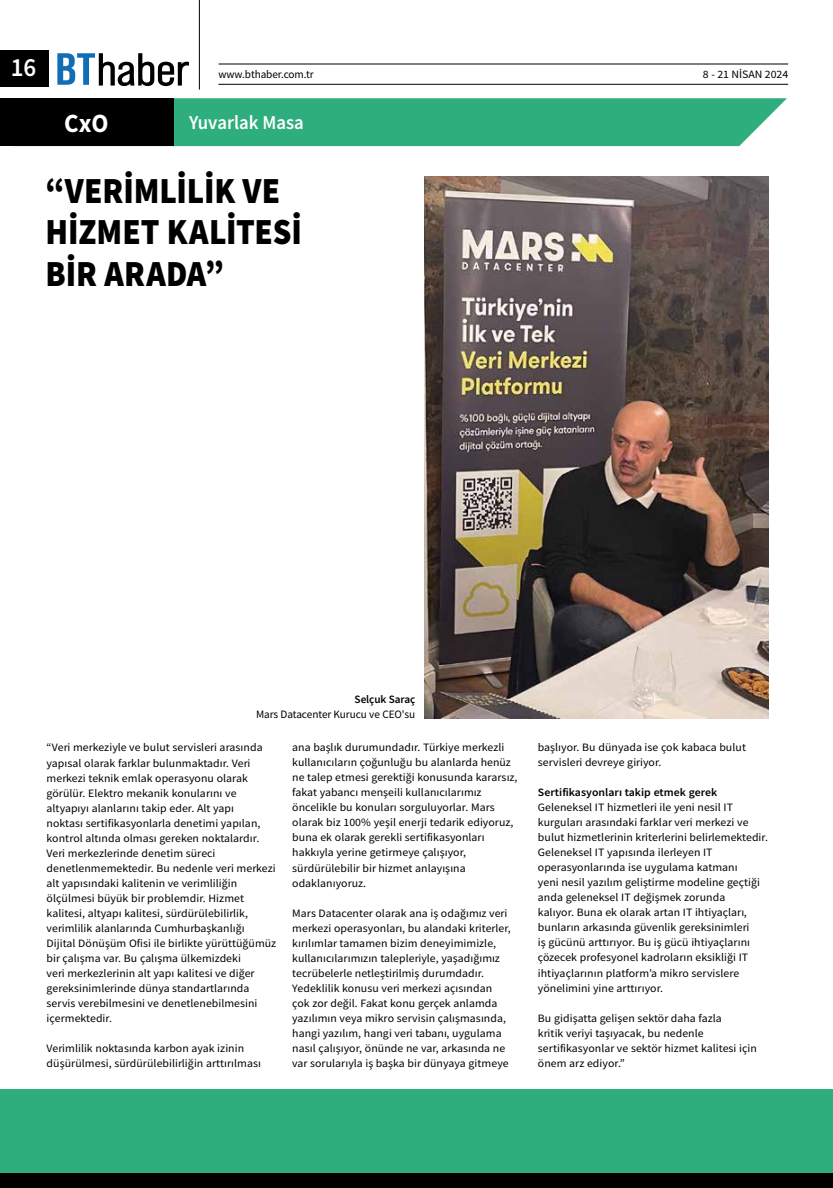
<style>
.page{position:relative;width:833px;height:1188px;background:#fff}
.page>*{position:absolute;margin:0;border:0;box-sizing:border-box;transform-origin:0 0}
.t1{font:36.75px/41.2px "Source Sans Variable";letter-spacing:.07em;color:#000;scale:.9 1}
.t2{font:26.25px "Source Sans Variable";color:#fff;scale:.95 1}
.t3{font:19.75px "Source Sans Variable";letter-spacing:.035em;color:#fff;scale:.95 1}
.t4{font:11.25px/15px "Source Sans Variable";letter-spacing:.025em;color:#000;scale:1.05 1}
.t5{font:11.25px/15px "Source Sans Variable";letter-spacing:.025em;color:#000;text-align:right}
</style>
<div class="page">
<div style="left:0;top:1089px;width:832px;height:98px;background:#2eae7c"></div>
<div style="left:0;top:1172px;width:832px;height:15px;background:#000"></div>
<div style="left:0;top:50px;width:48px;height:37px;background:#000"></div>
<hr style="left:199px;top:0;width:1px;height:90px;background:#000">
<svg style="left:57px;top:53px;width:132px;height:33px"></svg>
<hr style="left:218px;top:84px;width:570px;height:1px;background:#000">
<hr style="left:218px;top:64px;width:570px;height:1px;background:#000">
<div style="left:173px;top:98px;width:614px;height:48px;background:#2eae7c"></div>
<div style="left:0;top:98px;width:173px;height:48px;background:#000"></div>
<img style="left:425px;top:177px;width:343px;height:541px">
<h2 class="t2" style="left:11px;top:51px;width:27px">16</h2>
<p class="t5" style="left:218px;top:67px;width:96px">www.bthaber.com.tr</p>
<p class="t4" style="left:703px;top:67px;width:82px">8 - 21 NİSAN 2024</p>
<h2 class="t2" style="left:64px;top:107px;width:47px">CxO</h2>
<h3 class="t3" style="left:189px;top:111px;width:122px">Yuvarlak Masa</h3>
<h1 class="t1" style="left:45px;top:170px;width:283px">“ VERİMLİLİK VE<br>HİZMET KALİTESİ<br>BİR ARADA”</h1>
<p class="t5" style="left:256px;top:691px;width:161px">Selçuk Saraç<br>Mars Datacenter Kurucu ve CEO'su</p>
<p class="t4" style="left:47px;top:740px;width:220px">“Veri merkeziyle ve bulut servisleri arasında yapısal olarak farklar bulunmaktadır. Veri merkezi teknik emlak operasyonu olarak görülür. Elektro mekanik konularını ve altyapıyı alanlarını takip eder. Alt yapı<br>noktası sertifikasyonlarla denetimi yapılan, kontrol altında olması gereken noktalardır.<br>Veri merkezlerinde denetim süreci denetlenmemektedir. Bu nedenle veri merkezi alt yapısındaki kalitenin ve verimliliğin ölçülmesi büyük bir problemdir. Hizmet kalitesi, altyapı kalitesi, sürdürülebilirlik, verimlilik alanlarında Cumhurbaşkanlığı Dijital Dönüşüm Ofisi ile birlikte yürüttüğümüz bir çalışma var. Bu çalışma ülkemizdeki<br>veri merkezlerinin alt yapı kalitesi ve diğer gereksinimlerinde dünya standartlarında servis verebilmesini ve denetlenebilmesini içermektedir.</p>
<p class="t4" style="left:47px;top:1040px;width:205px">Verimlilik noktasında karbon ayak izinin düşürülmesi, sürdürülebilirliğin arttırılması</p>
<p class="t4" style="left:292px;top:740px;width:215px">ana başlık durumundadır. Türkiye merkezli kullanıcıların çoğunluğu bu alanlarda henüz ne talep etmesi gerektiği konusunda kararsız, fakat yabancı menşeili kullanıcılarımız öncelikle bu konuları sorguluyorlar. Mars olarak biz 100% yeşil enerji tedarik ediyoruz, buna ek olarak gerekli sertifikasyonları hakkıyla yerine getirmeye çalışıyor, sürdürülebilir bir hizmet anlayışına odaklanıyoruz.</p>
<p class="t4" style="left:292px;top:905px;width:209px">Mars Datacenter olarak ana iş odağımız veri merkezi operasyonları, bu alandaki kriterler, kırılımlar tamamen bizim deneyimimizle, kullanıcılarımızın talepleriyle, yaşadığımız tecrübelerle netleştirilmiş durumdadır.<br>Yedeklilik konusu veri merkezi açısından çok zor değil. Fakat konu gerçek anlamda yazılımın veya mikro servisin çalışmasında, hangi yazılım, hangi veri tabanı, uygulama nasıl çalışıyor, önünde ne var, arkasında ne var sorularıyla iş başka bir dünyaya gitmeye</p>
<p class="t4" style="left:538px;top:740px;width:199px">başlıyor. Bu dünyada ise çok kabaca bulut servisleri devreye giriyor.</p>
<p class="t4" style="left:538px;top:785px;width:220px">Sertifikasyonları takip etmek gerek Geleneksel IT hizmetleri ile yeni nesil IT kurguları arasındaki farklar veri merkezi ve bulut hizmetlerinin kriterlerini belirlemektedir.<br>Geleneksel IT yapısında ilerleyen IT operasyonlarında ise uygulama katmanı<br>yeni nesil yazılım geliştirme modeline geçtiği anda geleneksel IT değişmek zorunda<br>kalıyor. Buna ek olarak artan IT ihtiyaçları, bunların arkasında güvenlik gereksinimleri<br>iş gücünü arttırıyor. Bu iş gücü ihtiyaçlarını çözecek profesyonel kadroların eksikliği IT ihtiyaçlarının platform’a mikro servislere yönelimini yine arttırıyor.</p>
<p class="t4" style="left:538px;top:1010px;width:210px">Bu gidişatta gelişen sektör daha fazla<br>kritik veriyi taşıyacak, bu nedenle sertifikasyonlar ve sektör hizmet kalitesi için önem arz ediyor.”</p>
</div>
